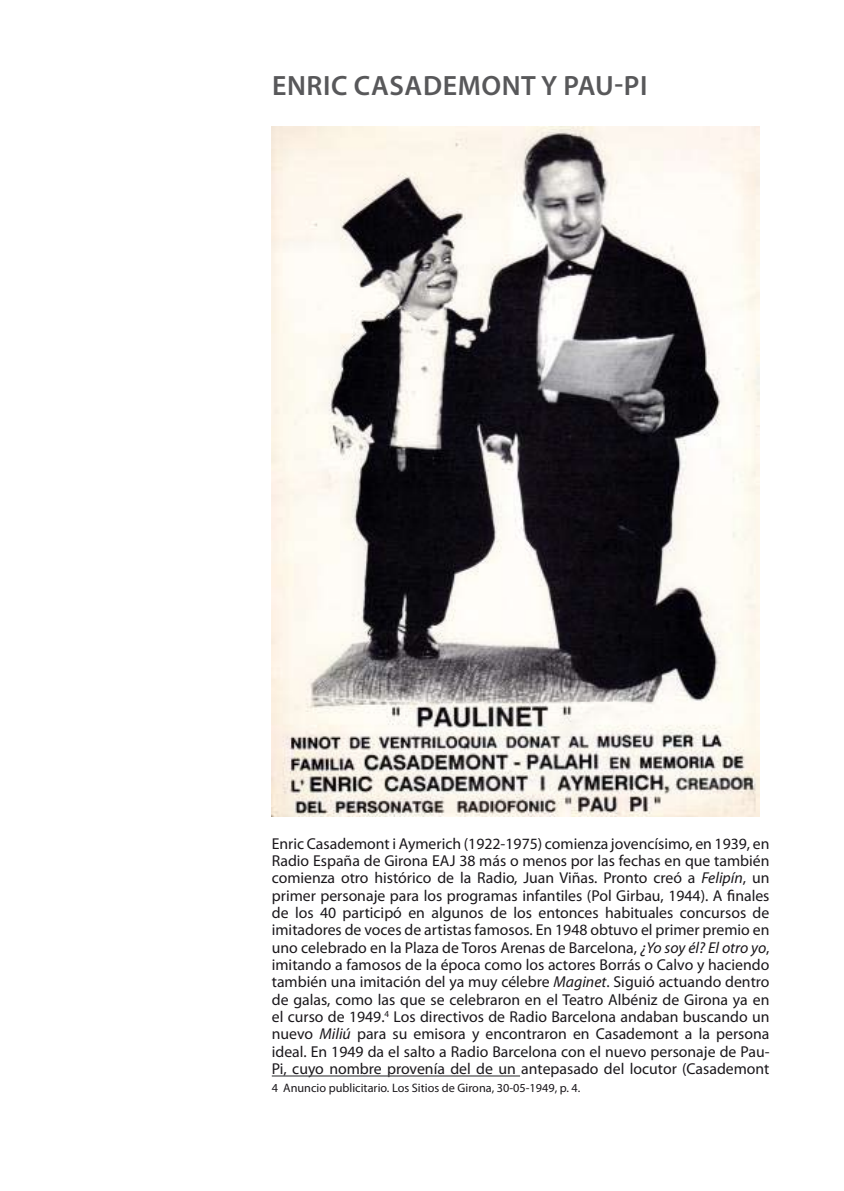
<style>
.page{position:relative;width:844px;height:1191px;background:#fff}
.page>*{position:absolute;margin:0;border:0;box-sizing:border-box;transform-origin:0 0}
.subtitulo{font:600 28px "Myriad Pro";letter-spacing:.02em;color:#58585a}
.t1{font:15.75px/17.3px "Myriad Pro";color:#1a171b;text-align:justify}
.Nota_pie{font:12.25px "Myriad Pro";color:#1a171b}
.s1{font-style:italic}
</style>
<div class="page">
<hr style="left:272px;top:1075px;width:248px;height:1px;background:#58585a">
<img style="left:272px;top:127px;width:487px;height:689px">
<p class="subtitulo" style="left:272px;top:68px;width:377px">ENRIC CASADEMONT Y PAU-PI</p>
<p class="t1" style="left:272px;top:834px;width:499px">Enric Casademont i Aymerich (1922-1975) comienza jovencísimo, en 1939, en Radio España de Girona EAJ 38 más o menos por las fechas en que también comienza otro histórico de la Radio, Juan Viñas. Pronto creó a <span class="s1">Felipín</span>, un primer personaje para los programas infantiles (Pol Girbau, 1944). A finales de los 40 participó en algunos de los entonces habituales concursos de imitadores de voces de artistas famosos. En 1948 obtuvo el primer premio en uno celebrado en la Plaza de Toros Arenas de Barcelona, <span class="s1">¿Yo soy él? El otro yo</span>, imitando a famosos de la época como los actores Borrás o Calvo y haciendo también una imitación del ya muy célebre <span class="s1">Maginet</span>. Siguió actuando dentro de galas, como las que se celebraron en el Teatro Albéniz de Girona ya en el curso de 1949.<sup>4</sup> Los directivos de Radio Barcelona andaban buscando un nuevo <span class="s1">Miliú</span> para su emisora y encontraron en Casademont a la persona ideal. En 1949 da el salto a Radio Barcelona con el nuevo personaje de Pau-Pi, cuyo nombre provenía del de un antepasado del locutor (Casademont</p>
<p class="Nota_pie" style="left:272px;top:1080px;width:310px">4 Anuncio publicitario. Los Sitios de Girona, 30-05-1949, p. 4.</p>
</div>
